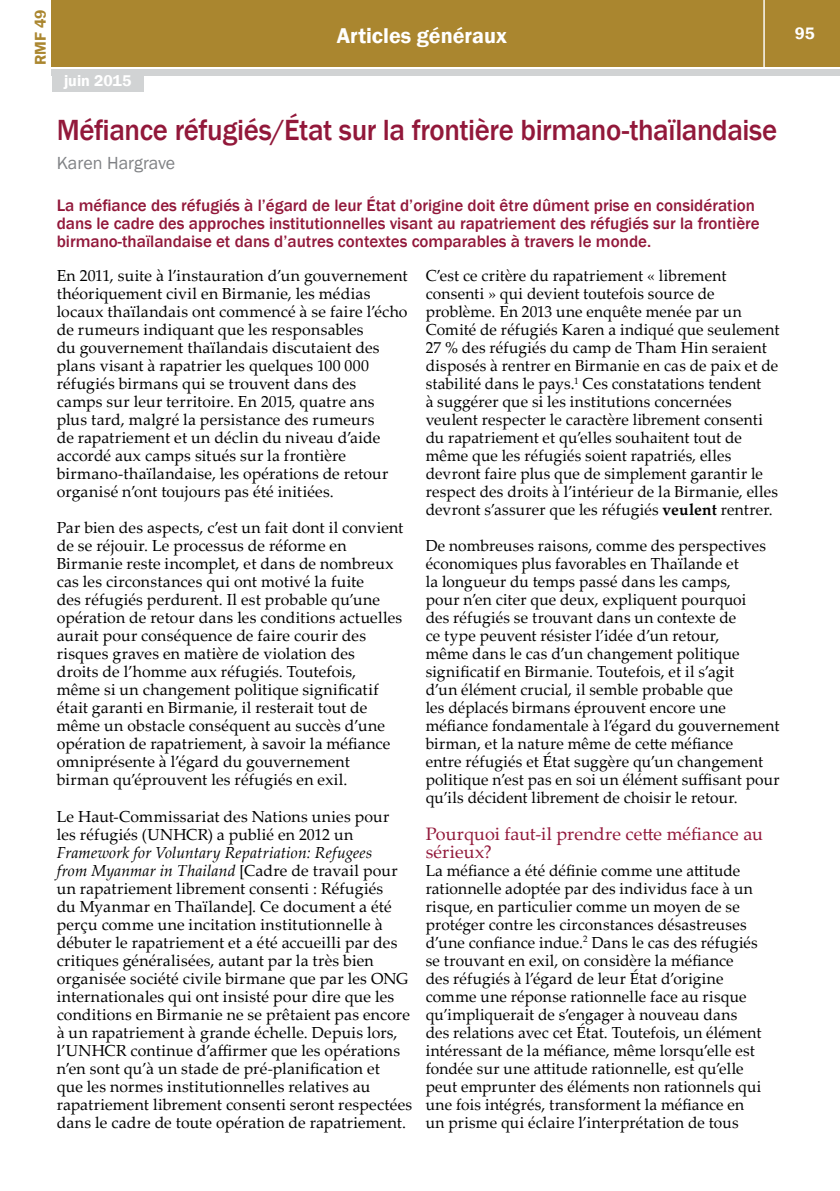
<style>
.page{position:relative;width:840px;height:1191px;background:#fff}
.page>*{position:absolute;margin:0;border:0;box-sizing:border-box;transform-origin:0 0}
.t1{font:500 30px "Franklin Gothic";letter-spacing:-.015em;color:#92183a;scale:.96 1}
.t2{font:600 22px "Franklin Gothic";color:#fff}
.t3{font:18px/18px "Palatino Linotype";letter-spacing:.005em;color:#92183a}
.t4{font:18px "Franklin Gothic";color:#808285}
.t5{font:500 17px/18px "Franklin Gothic";color:#92183a}
.t6{font:600 17px "Franklin Gothic";color:#fff}
.t7{font:16px/18px "Palatino Linotype";letter-spacing:.01em;color:#000}
.t8{font:600 16px "Franklin Gothic";color:#fff}
.t9{font:600 16px "Franklin Gothic";color:#aa862f}
.s1{font-style:italic}
.s2{font-weight:700}
</style>
<div class="page">
<div style="left:52px;top:0;width:787px;height:66px;background:#aa862f"></div>
<div style="left:52px;top:69px;width:787px;height:6px;background:#d1d3d4"></div>
<hr style="left:763px;top:0;width:1px;height:68px;background:#fff">
<div style="left:52px;top:74px;width:91px;height:18px;background:#d1d3d4"></div>
<p class="t9" style="left:31px;top:65px;width:57px;rotate:-90deg">RMF 49</p>
<h2 class="t2" style="left:337px;top:22px;width:171px">Articles généraux</h2>
<p class="t8" style="left:64px;top:71px;width:69px">juin 2015</p>
<h1 class="t1" style="left:57px;top:112px;width:751px">Méfiance réfugiés/État sur la frontière birmano-thaïlandaise</h1>
<p class="t4" style="left:57px;top:152px;width:120px">Karen Hargrave</p>
<p class="t5" style="left:57px;top:197px;width:704px">La méfiance des réfugiés à l’égard de leur État d’origine doit être dûment prise en considération dans le cadre des approches institutionnelles visant au rapatriement des réfugiés sur la frontière birmano-thaïlandaise et dans d’autres contextes comparables à travers le monde.</p>
<p class="t7" style="left:57px;top:266px;width:352px">En 2011, suite à l’instauration d’un gouvernement théoriquement civil en Birmanie, les médias locaux thaïlandais ont commencé à se faire l’écho de rumeurs indiquant que les responsables<br>du gouvernement thaïlandais discutaient des plans visant à rapatrier les quelques 100 000 réfugiés birmans qui se trouvent dans des<br>camps sur leur territoire. En 2015, quatre ans plus tard, malgré la persistance des rumeurs<br>de rapatriement et un déclin du niveau d’aide accordé aux camps situés sur la frontière birmano-thaïlandaise, les opérations de retour organisé n’ont toujours pas été initiées.</p>
<p class="t7" style="left:57px;top:518px;width:348px">Par bien des aspects, c’est un fait dont il convient de se réjouir. Le processus de réforme en Birmanie reste incomplet, et dans de nombreux cas les circonstances qui ont motivé la fuite<br>des réfugiés perdurent. Il est probable qu’une opération de retour dans les conditions actuelles aurait pour conséquence de faire courir des risques graves en matière de violation des<br>droits de l’homme aux réfugiés. Toutefois, même si un changement politique significatif était garanti en Birmanie, il resterait tout de même un obstacle conséquent au succès d’une opération de rapatriement, à savoir la méfiance omniprésente à l’égard du gouvernement birman qu’éprouvent les réfugiés en exil.</p>
<p class="t7" style="left:57px;top:806px;width:334px">Le Haut-Commissariat des Nations unies pour les réfugiés (UNHCR) a publié en 2012 un</p>
<p class="t7" style="left:57px;top:842px;width:357px"><span class="s1">Framework for Voluntary Repatriation: Refugees<br>from Myanmar in Thailand</span> [Cadre de travail pour un rapatriement librement consenti : Réfugiés<br>du Myanmar en Thaïlande]. Ce document a été perçu comme une incitation institutionnelle à débuter le rapatriement et a été accueilli par des critiques généralisées, autant par la très bien organisée société civile birmane que par les ONG internationales qui ont insisté pour dire que les conditions en Birmanie ne se prêtaient pas encore à un rapatriement à grande échelle. Depuis lors, l’UNHCR continue d’affirmer que les opérations n’en sont qu’à un stade de pré-planification et<br>que les normes institutionnelles relatives au rapatriement librement consenti seront respectées dans le cadre de toute opération de rapatriement.</p>
<p class="t7" style="left:425px;top:266px;width:355px">C’est ce critère du rapatriement « librement consenti » qui devient toutefois source de problème. En 2013 une enquête menée par un Comité de réfugiés Karen a indiqué que seulement 27 % des réfugiés du camp de Tham Hin seraient disposés à rentrer en Birmanie en cas de paix et de stabilité dans le pays.<sup>1</sup> Ces constatations tendent<br>à suggérer que si les institutions concernées veulent respecter le caractère librement consenti du rapatriement et qu’elles souhaitent tout de même que les réfugiés soient rapatriés, elles devront faire plus que de simplement garantir le respect des droits à l’intérieur de la Birmanie, elles devront s’assurer que les réfugiés <span class="s2">veulent</span> rentrer.</p>
<p class="t7" style="left:425px;top:536px;width:355px">De nombreuses raisons, comme des perspectives économiques plus favorables en Thaïlande et<br>la longueur du temps passé dans les camps,<br>pour n’en citer que deux, expliquent pourquoi<br>des réfugiés se trouvant dans un contexte de<br>ce type peuvent résister l’idée d’un retour,<br>même dans le cas d’un changement politique significatif en Birmanie. Toutefois, et il s’agit<br>d’un élément crucial, il semble probable que<br>les déplacés birmans éprouvent encore une méfiance fondamentale à l’égard du gouvernement birman, et la nature même de cette méfiance<br>entre réfugiés et État suggère qu’un changement politique n’est pas en soi un élément suffisant pour qu’ils décident librement de choisir le retour.</p>
<p class="t3" style="left:425px;top:823px;width:339px">Pourquoi faut-il prendre cette méfiance au sérieux?</p>
<p class="t7" style="left:425px;top:860px;width:337px">La méfiance a été définie comme une attitude rationnelle adoptée par des individus face à un risque, en particulier comme un moyen de se protéger contre les circonstances désastreuses d’une confiance indue.<sup>2</sup> Dans le cas des réfugiés se trouvant en exil, on considère la méfiance<br>des réfugiés à l’égard de leur État d’origine comme une réponse rationnelle face au risque qu’impliquerait de s’engager à nouveau dans des relations avec cet État. Toutefois, un élément intéressant de la méfiance, même lorsqu’elle est fondée sur une attitude rationnelle, est qu’elle peut emprunter des éléments non rationnels qui une fois intégrés, transforment la méfiance en un prisme qui éclaire l’interprétation de tous</p>
<p class="t6" style="left:794px;top:23px;width:21px">95</p>
</div>
